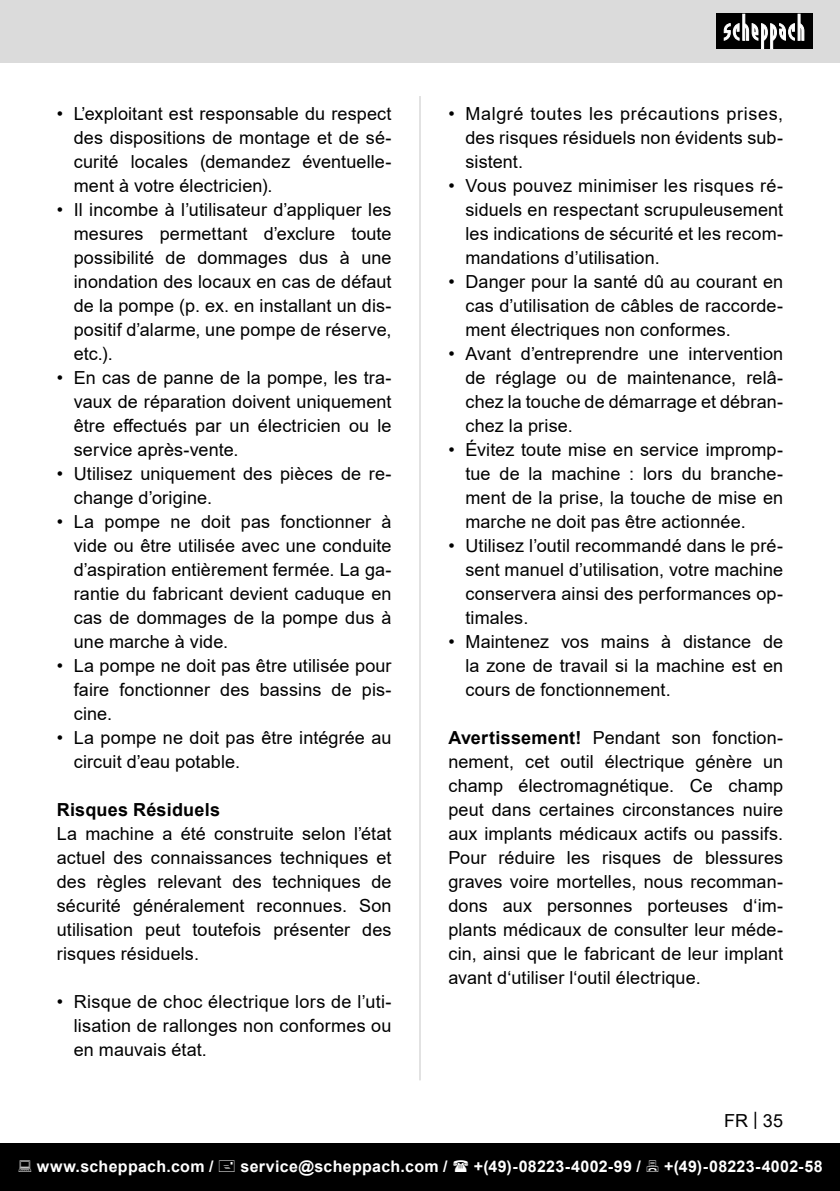
<style>
.page{position:relative;width:840px;height:1191px;background:#fff}
.page>*{position:absolute;margin:0;border:0;box-sizing:border-box;transform-origin:0 0}
.Grundtext_Bold{font:18px/24px "Arial";letter-spacing:.005em;color:#000;text-align:justify}
.Basiseinstellung{font:18px/24px "Arial";letter-spacing:.005em;color:#000;text-align:justify}
.Basiseinstellung-2{font:700 18px "Arial";letter-spacing:.015em;color:#000}
.t1{font:700 16px "Arial";letter-spacing:.02em;color:#fff}
.s1{font-weight:700}
</style>
<div class="page">
<div style="left:0;top:0;width:839px;height:63px;background:#dbdbdb"></div>
<div style="left:0;top:1143px;width:839px;height:48px;background:#000"></div>
<div style="left:716px;top:14px;width:96px;height:35px;background:#000"></div>
<svg style="left:723px;top:14px;width:81px;height:35px"></svg>
<hr style="left:419px;top:96px;width:1px;height:984px;background:#c7c7c7">
<p class="Grundtext_Bold" style="left:74px;top:102px;width:319px;text-indent:-17px">• L’exploitant est responsable du respect des dispositions de montage et de sé&shy;curité locales (demandez éventuelle&shy;ment à votre électricien).</p>
<p class="Grundtext_Bold" style="left:74px;top:198px;width:319px;text-indent:-17px">• Il incombe à l’utilisateur d’appliquer les mesures permettant d’exclure toute possibilité de dommages dus à une inondation des locaux en cas de défaut de la pompe (p. ex. en installant un dis&shy;positif d’alarme, une pompe de réserve, etc.).</p>
<p class="Grundtext_Bold" style="left:74px;top:366px;width:319px;text-indent:-17px">• En cas de panne de la pompe, les tra&shy;vaux de réparation doivent uniquement être effectués par un électricien ou le service après-vente.</p>
<p class="Grundtext_Bold" style="left:74px;top:462px;width:319px;text-indent:-17px">• Utilisez uniquement des pièces de re&shy;change d’origine.</p>
<p class="Grundtext_Bold" style="left:74px;top:510px;width:319px;text-indent:-17px">• La pompe ne doit pas fonctionner à vide ou être utilisée avec une conduite d’aspiration entièrement fermée. La ga&shy;rantie du fabricant devient caduque en cas de dommages de la pompe dus à une marche à vide.</p>
<p class="Grundtext_Bold" style="left:74px;top:654px;width:319px;text-indent:-17px">• La pompe ne doit pas être utilisée pour faire fonctionner des bassins de pis&shy;cine.</p>
<p class="Grundtext_Bold" style="left:74px;top:726px;width:319px;text-indent:-17px">• La pompe ne doit pas être intégrée au circuit d’eau potable.</p>
<p class="Basiseinstellung-2" style="left:57px;top:797px;width:165px">Risques Résiduels</p>
<p class="Basiseinstellung" style="left:57px;top:822px;width:336px">La machine a été construite selon l’état actuel des connaissances techniques et des règles relevant des techniques de sécurité généralement reconnues. Son utilisation peut toutefois présenter des risques résiduels.</p>
<p class="Grundtext_Bold" style="left:74px;top:990px;width:319px;text-indent:-17px">• Risque de choc électrique lors de l’uti&shy;lisation de rallonges non conformes ou en mauvais état.</p>
<p class="Grundtext_Bold" style="left:465px;top:102px;width:319px;text-indent:-17px">• Malgré toutes les précautions prises, des risques résiduels non évidents sub&shy;sistent.</p>
<p class="Grundtext_Bold" style="left:465px;top:174px;width:319px;text-indent:-17px">• Vous pouvez minimiser les risques ré&shy;siduels en respectant scrupuleusement les indications de sécurité et les recom&shy;mandations d’utilisation.</p>
<p class="Grundtext_Bold" style="left:465px;top:270px;width:319px;text-indent:-17px">• Danger pour la santé dû au courant en cas d’utilisation de câbles de raccorde&shy;ment électriques non conformes.</p>
<p class="Grundtext_Bold" style="left:465px;top:342px;width:319px;text-indent:-17px">• Avant d’entreprendre une intervention de réglage ou de maintenance, relâ&shy;chez la touche de démarrage et débran&shy;chez la prise.</p>
<p class="Grundtext_Bold" style="left:465px;top:438px;width:319px;text-indent:-17px">• Évitez toute mise en service impromp&shy;tue de la machine : lors du branche&shy;ment de la prise, la touche de mise en marche ne doit pas être actionnée.</p>
<p class="Grundtext_Bold" style="left:465px;top:534px;width:319px;text-indent:-17px">• Utilisez l’outil recommandé dans le pré&shy;sent manuel d’utilisation, votre machine conservera ainsi des performances op&shy;timales.</p>
<p class="Grundtext_Bold" style="left:465px;top:630px;width:319px;text-indent:-17px">• Maintenez vos mains à distance de la zone de travail si la machine est en cours de fonctionnement.</p>
<p class="Grundtext_Bold" style="left:448px;top:726px;width:336px"><span class="s1">Avertissement!</span> Pendant son fonction&shy;nement, cet outil électrique génère un champ électromagnétique. Ce champ peut dans certaines circonstances nuire aux implants médicaux actifs ou passifs.<br>Pour réduire les risques de blessures graves voire mortelles, nous recomman&shy;dons aux personnes porteuses d‘im&shy;plants médicaux de consulter leur méde&shy;cin, ainsi que le fabricant de leur implant avant d‘utiliser l‘outil électrique.</p>
<p class="Grundtext_Bold" style="left:723px;top:1108px;width:60px">FR | 35</p>
<p class="t1" style="left:37px;top:1154px;width:178px">www.scheppach.com /</p>
<p class="t1" style="left:240px;top:1154px;width:208px">service@scheppach.com /</p>
<p class="t1" style="left:473px;top:1154px;width:168px">+(49)-08223-4002-99 /</p>
<p class="t1" style="left:664px;top:1154px;width:160px">+(49)-08223-4002-58</p>
</div>
